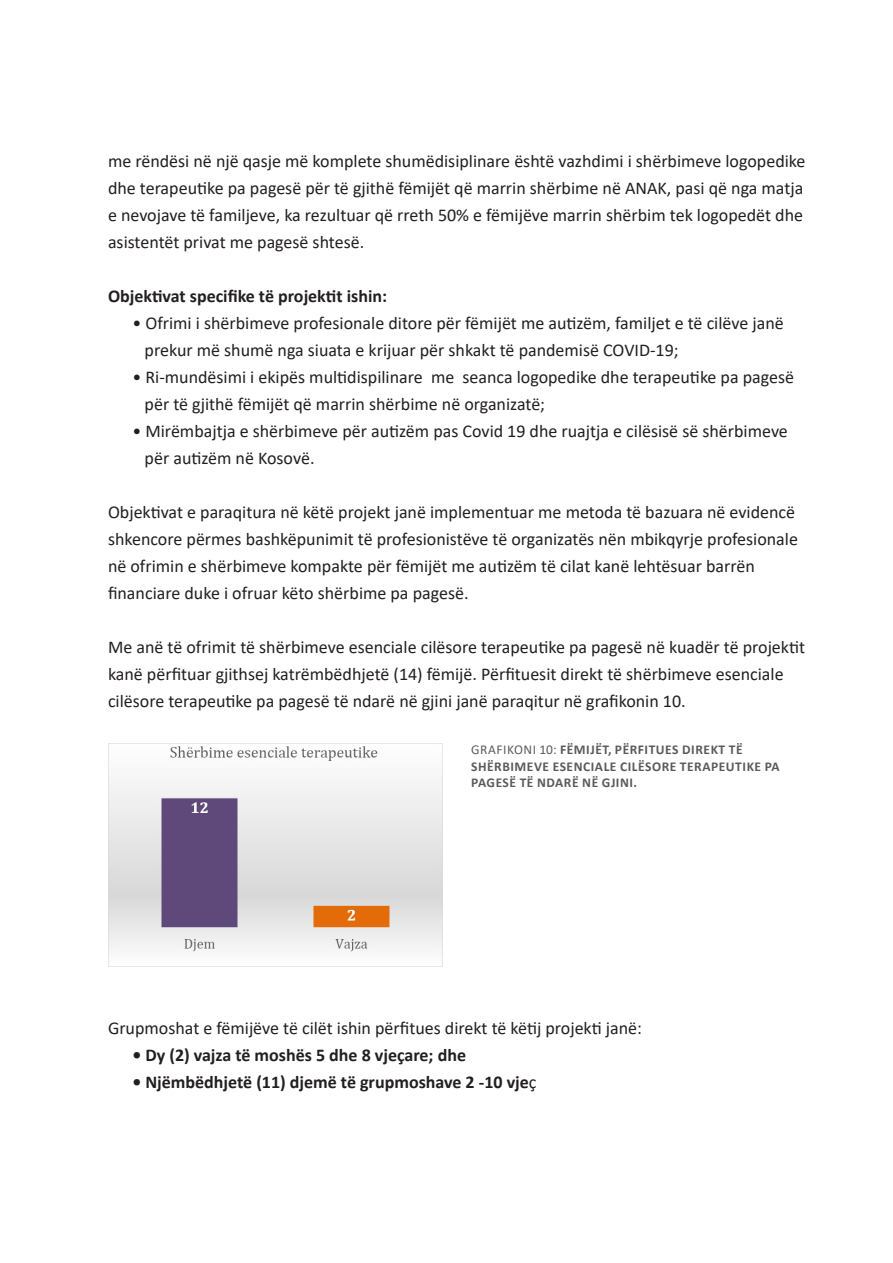
<style>
.page{position:relative;width:893px;height:1263px;background:#fff}
.page>*{position:absolute;margin:0;border:0;box-sizing:border-box;transform-origin:0 0}
.t1{font:18px/27px "Calibri";color:#231f20}
.t2{font:700 18px "Calibri";color:#231f20}
.t3{font:700 13.5px/16.5px "Calibri";letter-spacing:.04em;color:#000001}
.s1{font-weight:400}
</style>
<div class="page">
<img style="left:108px;top:744px;width:335px;height:223px">
<p class="t1" style="left:108px;top:147px;width:699px">me rëndësi në një qasje më komplete shumëdisiplinare është vazhdimi i shërbimeve logopedike dhe terapeutike pa pagesë për të gjithë fëmijët që marrin shërbime në ANAK, pasi që nga matja e nevojave të familjeve, ka rezultuar që rreth 50% e fëmijëve marrin shërbim tek logopedët dhe asistentët privat me pagesë shtesë.</p>
<p class="t2" style="left:108px;top:283px;width:281px">Objektivat specifike të projektit ishin:</p>
<p class="t1" style="left:132px;top:309px;width:653px">• Ofrimi i shërbimeve profesionale ditore për fëmijët me autizëm, familjet e të cilëve janë</p>
<p class="t1" style="left:145px;top:336px;width:536px">prekur më shumë nga siuata e krijuar për shkakt të pandemisë COVID-19;</p>
<p class="t1" style="left:132px;top:363px;width:663px">• Ri-mundësimi i ekipës multidispilinare me seanca logopedike dhe terapeutike pa pagesë</p>
<p class="t1" style="left:145px;top:390px;width:402px">për të gjithë fëmijët që marrin shërbime në organizatë;</p>
<p class="t1" style="left:132px;top:417px;width:657px">• Mirëmbajtja e shërbimeve për autizëm pas Covid 19 dhe ruajtja e cilësisë së shërbimeve</p>
<p class="t1" style="left:145px;top:444px;width:171px">për autizëm në Kosovë.</p>
<p class="t1" style="left:108px;top:498px;width:691px">Objektivat e paraqitura në këtë projekt janë implementuar me metoda të bazuara në evidencë shkencore përmes bashkëpunimit të profesionistëve të organizatës nën mbikqyrje profesionale në ofrimin e shërbimeve kompakte për fëmijët me autizëm të cilat kanë lehtësuar barrën</p>
<p class="t1" style="left:108px;top:579px;width:362px">financiare duke i ofruar këto shërbime pa pagesë.</p>
<p class="t1" style="left:108px;top:633px;width:699px">Me anë të ofrimit të shërbimeve esenciale cilësore terapeutike pa pagesë në kuadër të projektit kanë përfituar gjithsej katrëmbëdhjetë (14) fëmijë. Përfituesit direkt të shërbimeve esenciale cilësore terapeutike pa pagesë të ndarë në gjini janë paraqitur në grafikonin 10.</p>
<p class="t3" style="left:471px;top:741px;width:310px"><span class="s1">GRAFIKONI 10:</span> FËMIJËT, PËRFITUES DIREKT TË<br>SHËRBIMEVE ESENCIALE CILËSORE TERAPEUTIKE PA<br>PAGESË TË NDARË NË GJINI.</p>
<p class="t1" style="left:108px;top:1014px;width:535px">Grupmoshat e fëmijëve të cilët ishin përfitues direkt të këtij projekti janë:</p>
<p class="t2" style="left:132px;top:1042px;width:335px">• Dy (2) vajza të moshës 5 dhe 8 vjeçare; dhe</p>
<p class="t2" style="left:132px;top:1069px;width:406px">• Njëmbëdhjetë (11) djemë të grupmoshave 2 -10 vje<span class="s1">ç</span></p>
</div>
